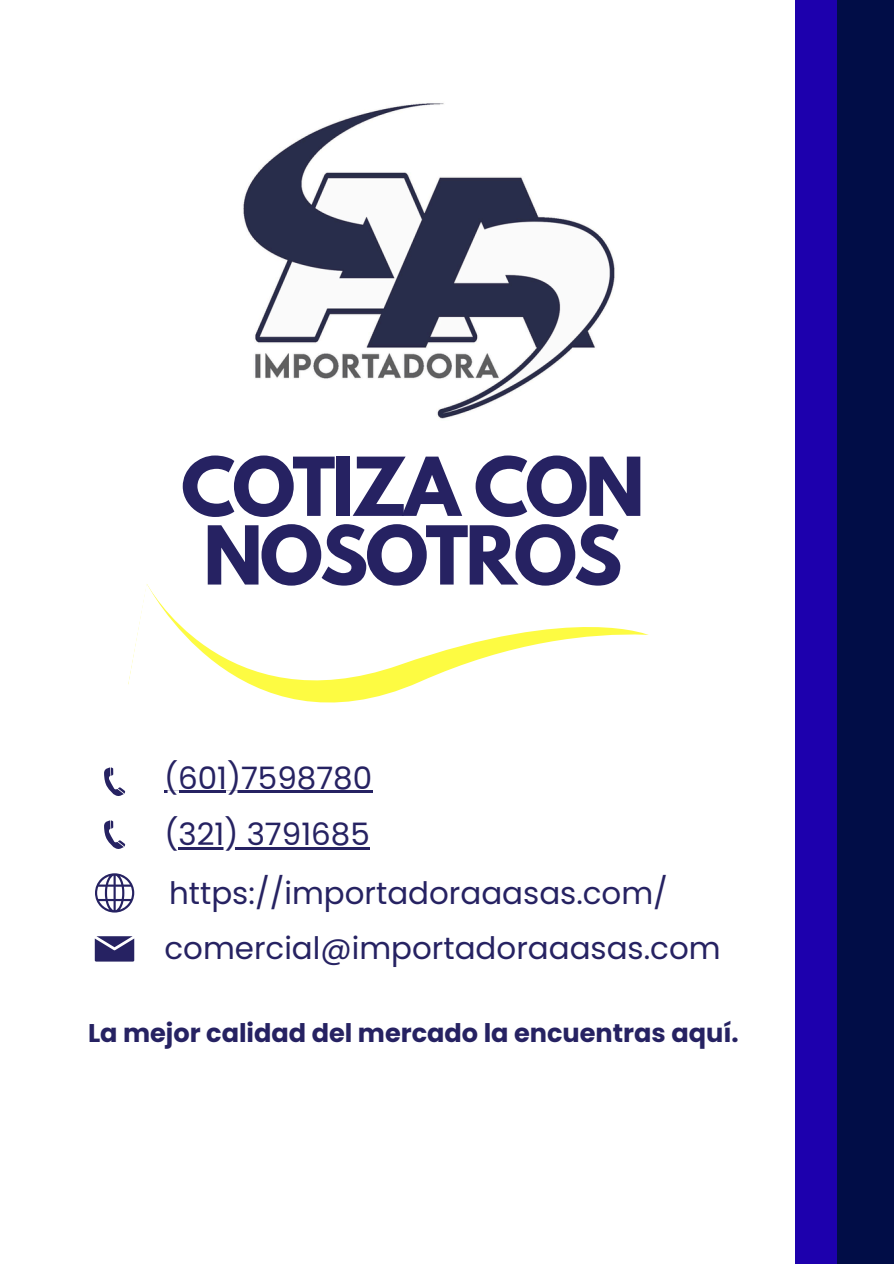
<style>
.page{position:relative;width:894px;height:1264px;background:#fff}
.page>*{position:absolute;margin:0;border:0;box-sizing:border-box;transform-origin:0 0}
.t1{font:700 71.85px/68.7px "League Spartan";letter-spacing:-.04em;color:#262262;text-align:center}
.t2{font:30.9px "Poppins";color:#262262}
.t3{font:700 25.65px "Poppins";color:#262262}
</style>
<div class="page">
<svg style="left:104px;top:820px;width:21px;height:29px"></svg>
<svg style="left:104px;top:767px;width:14px;height:29px"></svg>
<svg style="left:95px;top:936px;width:39px;height:25px"></svg>
<svg style="left:95px;top:873px;width:39px;height:39px"></svg>
<div style="left:827px;top:0;width:66px;height:1263px;background:#010d47"></div>
<div style="left:794px;top:0;width:42px;height:1263px;background:#1d00ad"></div>
<hr style="left:178px;top:847px;width:192px;height:2px;background:#262262">
<svg style="left:118px;top:584px;width:531px;height:261px"></svg>
<img style="left:243px;top:103px;width:372px;height:316px">
<p class="t1" style="left:181px;top:462px;width:465px">COTIZA CON<br>NOSOTROS</p>
<p class="t2" style="left:164px;top:756px;width:210px">(601)7598780</p>
<h2 class="t2" style="left:164px;top:812px;width:207px">(321) 3791685</h2>
<p class="t2" style="left:169px;top:871px;width:500px">https://importadoraaasas.com/</p>
<h2 class="t2" style="left:164px;top:926px;width:557px">comercial@importadoraaasas.com</h2>
<h1 class="t3" style="left:88px;top:1015px;width:652px">La mejor calidad del mercado la encuentras aquí.</h1>
</div>
